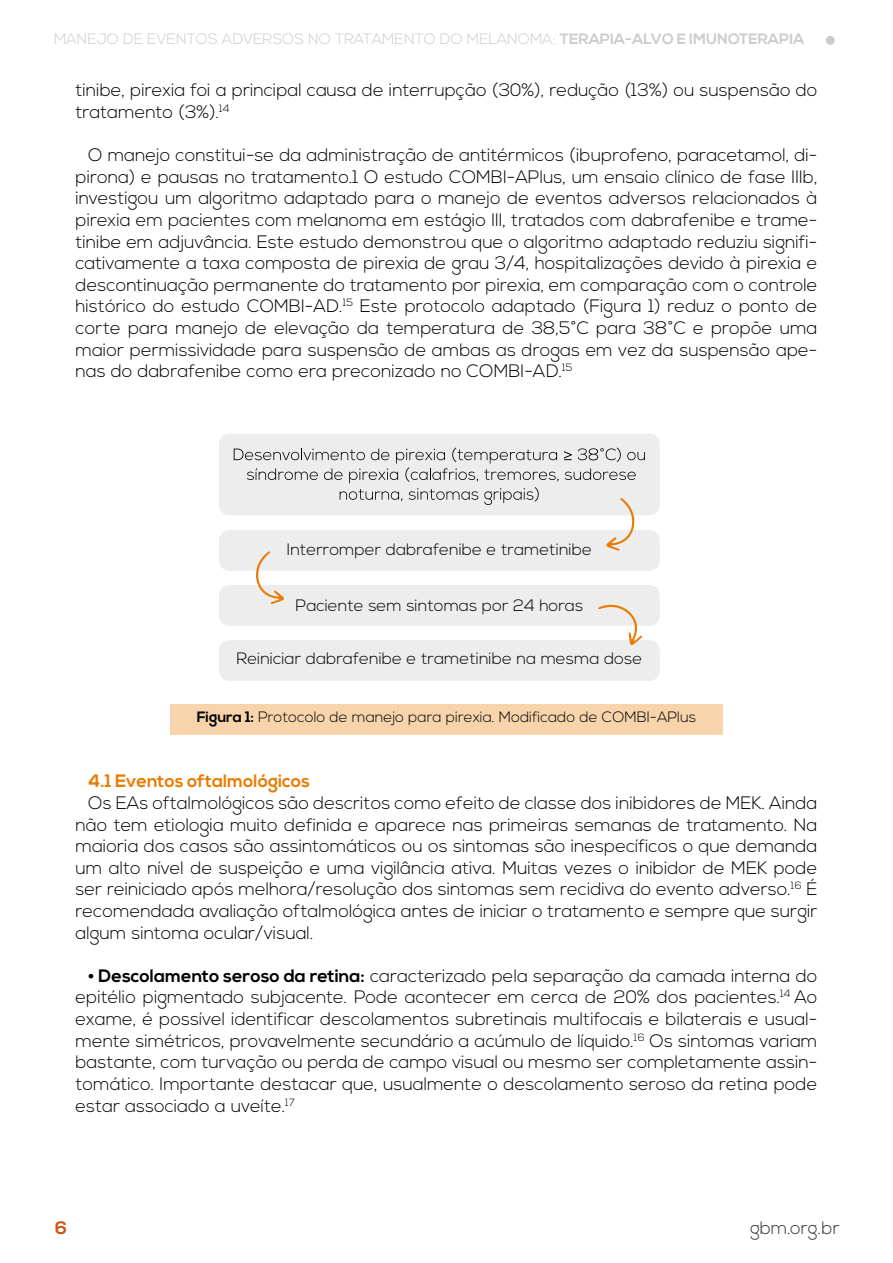
<style>
.page{position:relative;width:893px;height:1263px;background:#fff}
.page>*{position:absolute;margin:0;border:0;box-sizing:border-box;transform-origin:0 0}
.t1{font:300 18px/21.6px "Nexa";color:#000;text-align:justify}
.t2{font:700 18px "Nexa";color:#e87d05}
.t3{font:300 18px "Nexa";color:#303131}
.t4{font:700 18px "Nexa";color:#ce5416}
.t5{font:300 16.5px "Nexa";color:#000}
.t6{font:300 15px "Nexa";color:#cdcccc}
.t7{font:300 15px "Nexa";color:#000}
.s1{font-weight:700}
</style>
<div class="page">
<div style="left:826px;top:36px;width:9px;height:9px;background:#ccc;border-radius:50%"></div>
<div style="left:219px;top:434px;width:441px;height:81px;background:#ededed;border-radius:10px"></div>
<div style="left:219px;top:530px;width:441px;height:41px;background:#ededed;border-radius:10px"></div>
<div style="left:219px;top:585px;width:441px;height:41px;background:#ededed;border-radius:10px"></div>
<div style="left:219px;top:640px;width:441px;height:41px;background:#ededed;border-radius:10px"></div>
<svg style="left:234px;top:447px;width:411px;height:198px"></svg>
<div style="left:170px;top:704px;width:553px;height:31px;background:#f7d4ac"></div>
<p class="t6" style="left:54px;top:30px;width:752px">MANEJO DE EVENTOS ADVERSOS NO TRATAMENTO DO MELANOMA: <span class="s1">TERAPIA-ALVO E IMUNOTERAPIA</span></p>
<p class="t1" style="left:75px;top:80px;width:743px">tinibe, pirexia foi a principal causa de interrupção (30%), redução (13%) ou suspensão do tratamento (3%).<sup>14</sup></p>
<p class="t1" style="left:75px;top:145px;width:744px;text-indent:13px">O manejo constitui-se da administração de antitérmicos (ibuprofeno, paracetamol, di&shy;pirona) e pausas no tratamento.1 O estudo COMBI-APlus, um ensaio clínico de fase IIIb, investigou um algoritmo adaptado para o manejo de eventos adversos relacionados à pirexia em pacientes com melanoma em estágio III, tratados com dabrafenibe e trame&shy;tinibe em adjuvância. Este estudo demonstrou que o algoritmo adaptado reduziu signifi&shy;cativamente a taxa composta de pirexia de grau 3/4, hospitalizações devido à pirexia e descontinuação permanente do tratamento por pirexia, em comparação com o controle histórico do estudo COMBI-AD.<sup>15</sup> Este protocolo adaptado (Figura 1) reduz o ponto de corte para manejo de elevação da temperatura de 38,5°C para 38°C e propõe uma maior permissividade para suspensão de ambas as drogas em vez da suspensão ape&shy;nas do dabrafenibe como era preconizado no COMBI-AD.<sup>15</sup></p>
<p class="t5" style="left:287px;top:540px;width:306px">Interromper dabrafenibe e trametinibe</p>
<p class="t5" style="left:295px;top:596px;width:289px">Paciente sem sintomas por 24 horas</p>
<p class="t5" style="left:237px;top:649px;width:407px">Reiniciar dabrafenibe e trametinibe na mesma dose</p>
<p class="t7" style="left:197px;top:709px;width:501px"><span class="s1">Figura 1:</span> Protocolo de manejo para pirexia. Modificado de COMBI-APlus</p>
<p class="t2" style="left:88px;top:771px;width:223px">4.1 Eventos oftalmológicos</p>
<p class="t1" style="left:75px;top:793px;width:744px;text-indent:13px">Os EAs oftalmológicos são descritos como efeito de classe dos inibidores de MEK. Ainda não tem etiologia muito definida e aparece nas primeiras semanas de tratamento. Na maioria dos casos são assintomáticos ou os sintomas são inespecíficos o que demanda um alto nível de suspeição e uma vigilância ativa. Muitas vezes o inibidor de MEK pode ser reiniciado após melhora/resolução dos sintomas sem recidiva do evento adverso.<sup>16</sup> É recomendada avaliação oftalmológica antes de iniciar o tratamento e sempre que surgir algum sintoma ocular/visual.</p>
<p class="t1" style="left:75px;top:966px;width:744px;text-indent:13px"><span class="s1">• Descolamento seroso da retina:</span> caracterizado pela separação da camada interna do epitélio pigmentado subjacente. Pode acontecer em cerca de 20% dos pacientes.<sup>14</sup> Ao exame, é possível identificar descolamentos subretinais multifocais e bilaterais e usual&shy;mente simétricos, provavelmente secundário a acúmulo de líquido.<sup>16</sup> Os sintomas variam bastante, com turvação ou perda de campo visual ou mesmo ser completamente assin&shy;tomático. Importante destacar que, usualmente o descolamento seroso da retina pode estar associado a uveíte.<sup>17</sup></p>
<p class="t4" style="left:55px;top:1217px;width:13px">6</p>
<p class="t3" style="left:750px;top:1217px;width:91px">gbm.org.br</p>
</div>
